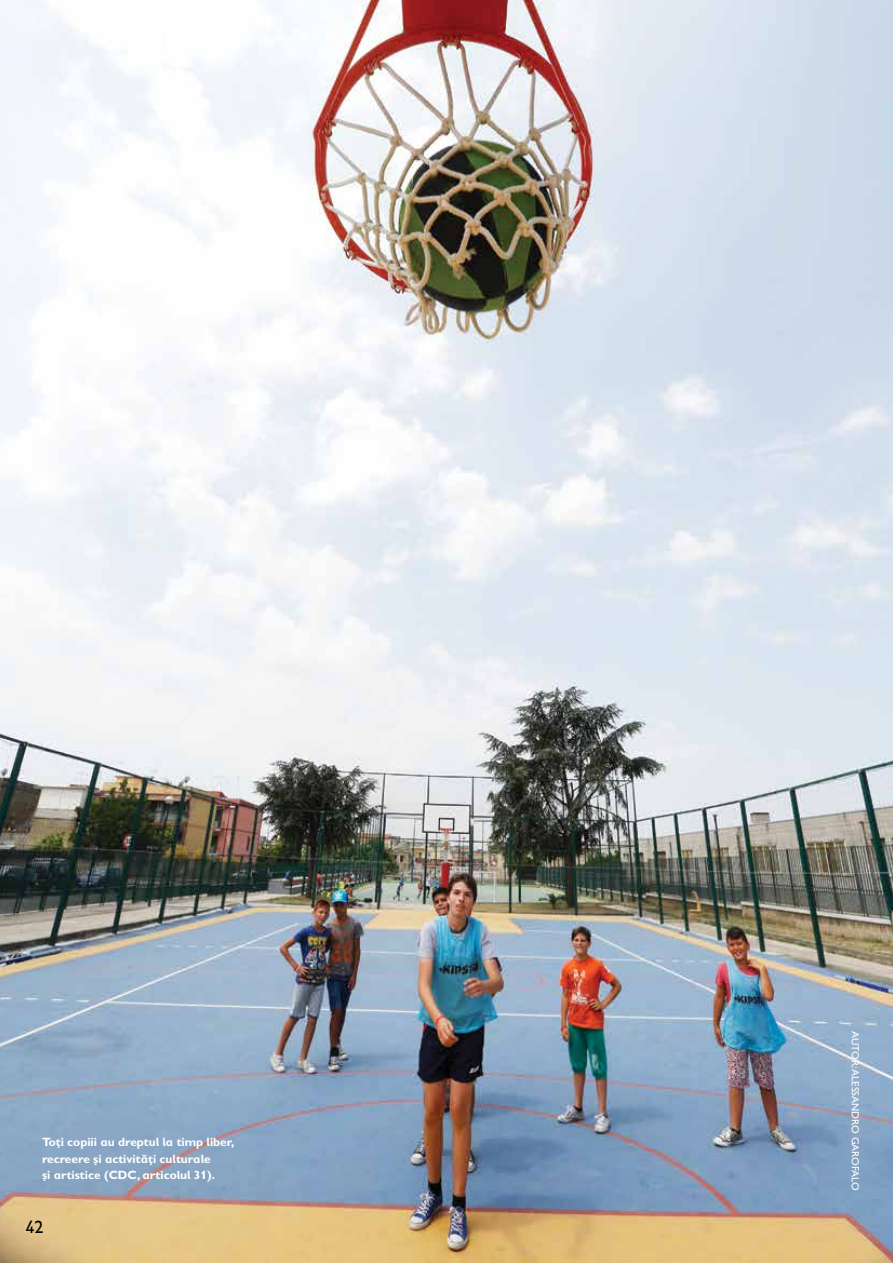
<style>
.page{position:relative;width:893px;height:1263px;background:#fff}
.page>*{position:absolute;margin:0;border:0;box-sizing:border-box;transform-origin:0 0}
.t1{font:18px "Gill Sans Infant Std";color:#000}
.t2{font:700 12px/16.5px "Gill Sans Infant Std";color:#fff}
.t3{font:10.5px "Gill Sans Infant Std";color:#fff}
</style>
<div class="page">
<img style="left:0;top:0;width:893px;height:1263px">
<p class="t2" style="left:42px;top:1134px;width:194px">Toți copiii au dreptul la timp liber, recreere și activități culturale<br>și artistice (CDC, articolul 31).</p>
<h1 class="t1" style="left:26px;top:1216px;width:19px">42</h1>
<p class="t3" style="left:861px;top:1031px;width:161px;rotate:90deg">AUTOR: ALESSANDRO GAROFALO</p>
</div>
